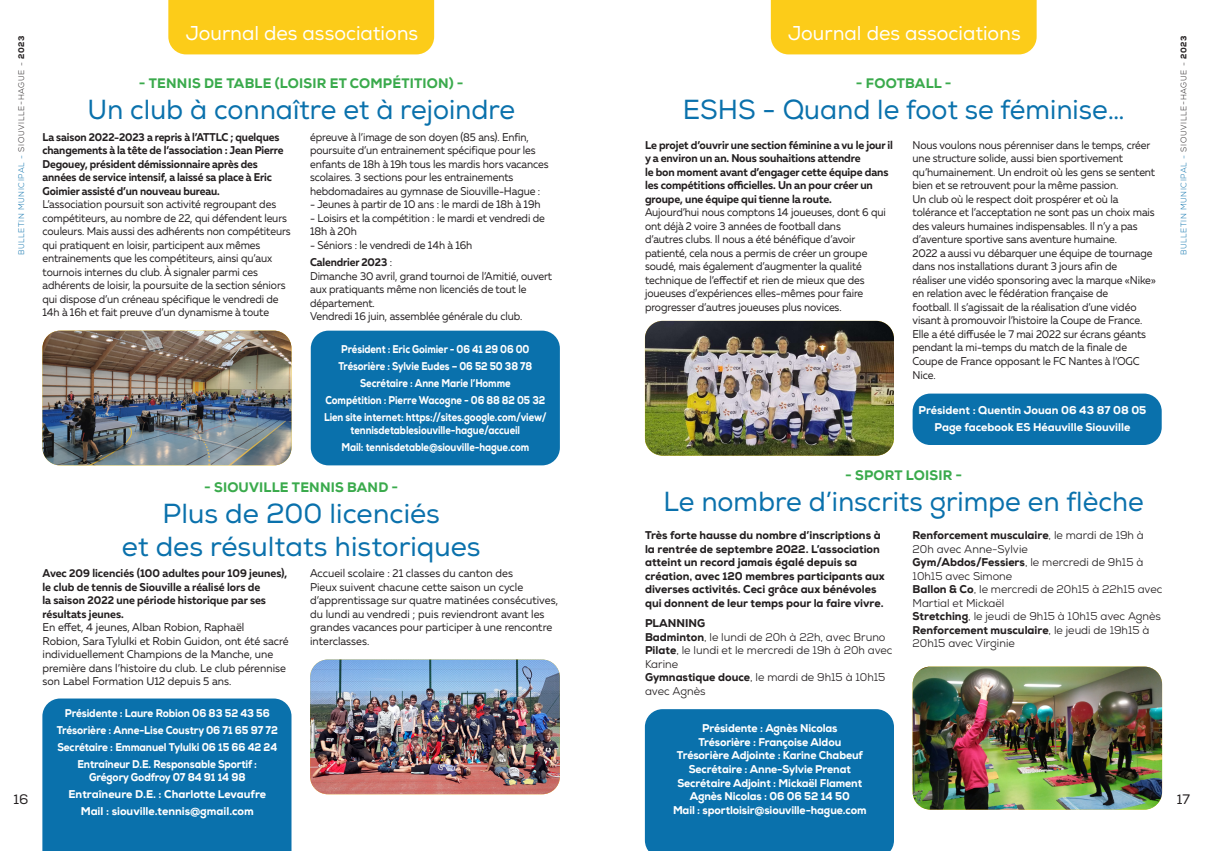
<style>
.page{position:relative;width:1205px;height:851px;background:#fff}
.page>*{position:absolute;margin:0;border:0;box-sizing:border-box;transform-origin:0 0}
.t1{font:27.5px/33px "Nexa";color:#0a71ac;text-align:center}
.t2{font:20px "Nexa";color:#fff}
.t3{font:800 13.75px "Nexa";letter-spacing:.015em;color:#3aaa4c}
.t4{font:13.75px "Nexa";color:#231f20}
.t5{font:11.25px/13.5px "Muller";letter-spacing:-.01em;color:#231f20;scale:.93 1}
.t6{font:11.25px/13.5px "Muller";letter-spacing:-.01em;color:#231f20;scale:.95 1}
.t7{font:11.25px/13.5px "Nexa";color:#231f20}
.t8{font:700 11.25px/13.5px "Muller";letter-spacing:-.01em;color:#231f20;scale:.95 1}
.t9{font:800 11.25px/17px "Nexa";letter-spacing:-.01em;color:#fff;text-align:center;scale:.85 1}
.t10{font:800 11.25px/17px "Nexa";letter-spacing:-.01em;color:#fff;text-align:center;scale:.9 1}
.t11{font:800 11.25px/13.5px "Nexa";color:#231f20}
.t12{font:700 11.25px/13.5px "Muller";letter-spacing:-.01em;color:#231f20;scale:.93 1}
.t13{font:800 11.25px/13.5px "Nexa";letter-spacing:-.01em;color:#fff;text-align:center;scale:.95 1}
.t14{font:800 11.25px/17px "Nexa";letter-spacing:-.01em;color:#fff;text-align:center}
.t15{font:300 8.12px "Nexa";letter-spacing:.075em;color:#0a71ac}
.s1{color:#231f20}
.s2{font-weight:800;color:#231f20}
.s3{font-weight:700}
.s4{font-weight:800}
</style>
<div class="page">
<img style="left:42px;top:330px;width:249px;height:135px">
<img style="left:310px;top:659px;width:250px;height:135px">
<div style="left:168px;top:0;width:266px;height:54px;background:#fccc19"></div>
<div style="left:311px;top:330px;width:249px;height:135px;background:#0a71ac;border-radius:18px"></div>
<div style="left:42px;top:698px;width:249px;height:152px;background:#0a71ac"></div>
<img style="left:645px;top:321px;width:249px;height:134px">
<img style="left:912px;top:666px;width:250px;height:143px">
<div style="left:771px;top:0;width:265px;height:54px;background:#fccc19"></div>
<div style="left:912px;top:393px;width:249px;height:52px;background:#0a71ac;border-radius:18px"></div>
<div style="left:645px;top:709px;width:249px;height:141px;background:#0a71ac"></div>
<p class="t15" style="left:17px;top:255px;width:221px;rotate:-90deg">BULLETIN MUNICIPAL - <span class="s1">SIOUVILLE-HAGUE -</span> <span class="s2">2023</span></p>
<h2 class="t2" style="left:186px;top:21px;width:234px">Journal des associations</h2>
<p class="t3" style="left:139px;top:74px;width:326px">- TENNIS DE TABLE (LOISIR ET COMPÉTITION) -</p>
<h1 class="t1" style="left:87px;top:93px;width:429px">Un club à connaître et à rejoindre</h1>
<p class="t12" style="left:43px;top:130px;width:260px">La saison 2022-2023 a repris à l’ATTLC ; quelques changements à la tête de l’association : Jean Pierre Degouey, président démissionnaire après des années de service intensif, a laissé sa place à Eric Goimier assisté d’un nouveau bureau.</p>
<p class="t5" style="left:43px;top:197px;width:268px">L’association poursuit son activité regroupant des compétiteurs, au nombre de 22, qui défendent leurs couleurs. Mais aussi des adhérents non compétiteurs qui pratiquent en loisir, participent aux mêmes entrainements que les compétiteurs, ainsi qu’aux tournois internes du club. À signaler parmi ces adhérents de loisir, la poursuite de la section séniors qui dispose d’un créneau spécifique le vendredi de 14h à 16h et fait preuve d’un dynamisme à toute</p>
<p class="t5" style="left:310px;top:130px;width:258px">épreuve à l’image de son doyen (85 ans). Enfin, poursuite d’un entrainement spécifique pour les enfants de 18h à 19h tous les mardis hors vacances scolaires. 3 sections pour les entrainements hebdomadaires au gymnase de Siouville-Hague :</p>
<p class="t5" style="left:310px;top:197px;width:249px">- Jeunes à partir de 10 ans : le mardi de 18h à 19h</p>
<p class="t5" style="left:310px;top:211px;width:254px">- Loisirs et la compétition : le mardi et vendredi de<br>18h à 20h</p>
<p class="t5" style="left:310px;top:236px;width:176px;line-height:17px">- Séniors : le vendredi de 14h à 16h<br><span class="s3">Calendrier 2023</span> :</p>
<p class="t5" style="left:310px;top:268px;width:262px">Dimanche 30 avril, grand tournoi de l’Amitié, ouvert aux pratiquants même non licenciés de tout le département.<br>Vendredi 16 juin, assemblée générale du club.</p>
<p class="t9" style="left:324px;top:340px;width:263px">Président : Eric Goimier - 06 41 29 06 00<br>Trésorière : Sylvie Eudes – 06 52 50 38 78<br>Secrétaire : Anne Marie l’Homme<br>Compétition : Pierre Wacogne - 06 88 82 05 32<br>Lien site internet: https://sites.google.com/view/</p>
<p class="t9" style="left:341px;top:422px;width:222px">tennisdetablesiouville-hague/accueil<br>Mail: tennisdetable@siouville-hague.com</p>
<p class="t3" style="left:204px;top:478px;width:196px">- SIOUVILLE TENNIS BAND -</p>
<h1 class="t1" style="left:122px;top:497px;width:360px">Plus de 200 licenciés<br>et des résultats historiques</h1>
<p class="t8" style="left:43px;top:566px;width:259px">Avec 209 licenciés (100 adultes pour 109 jeunes), le club de tennis de Siouville a réalisé lors de<br>la saison 2022 une période historique par ses résultats jeunes.</p>
<p class="t6" style="left:43px;top:620px;width:261px">En effet, 4 jeunes, Alban Robion, Raphaël<br>Robion, Sara Tylulki et Robin Guidon, ont été sacré individuellement Champions de la Manche, une première dans l’histoire du club. Le club pérennise son Label Formation U12 depuis 5 ans.</p>
<p class="t6" style="left:310px;top:566px;width:262px">Accueil scolaire : 21 classes du canton des<br>Pieux suivent chacune cette saison un cycle d’apprentissage sur quatre matinées consécutives, du lundi au vendredi ; puis reviendront avant les grandes vacances pour participer à une rencontre interclasses.</p>
<h2 class="t2" style="left:788px;top:21px;width:234px">Journal des associations</h2>
<p class="t3" style="left:856px;top:74px;width:97px">- FOOTBALL -</p>
<h1 class="t1" style="left:683px;top:93px;width:443px">ESHS - Quand le foot se féminise…</h1>
<p class="t8" style="left:645px;top:138px;width:263px">Le projet d’ouvrir une section féminine a vu le jour il y a environ un an. Nous souhaitions attendre<br>le bon moment avant d’engager cette équipe dans les compétitions officielles. Un an pour créer un groupe, une équipe qui tienne la route.</p>
<p class="t5" style="left:645px;top:205px;width:261px">Aujourd’hui nous comptons 14 joueuses, dont 6 qui ont déjà 2 voire 3 années de football dans<br>d’autres clubs. Il nous a été bénéfique d’avoir patienté, cela nous a permis de créer un groupe soudé, mais également d’augmenter la qualité technique de l’effectif et rien de mieux que des joueuses d’expériences elles-mêmes pour faire progresser d’autres joueuses plus novices.</p>
<p class="t5" style="left:912px;top:138px;width:263px">Nous voulons nous pérenniser dans le temps, créer une structure solide, aussi bien sportivement qu’humainement. Un endroit où les gens se sentent bien et se retrouvent pour la même passion.<br>Un club où le respect doit prospérer et où la tolérance et l’acceptation ne sont pas un choix mais des valeurs humaines indispensables. Il n’y a pas d’aventure sportive sans aventure humaine.<br>2022 a aussi vu débarquer une équipe de tournage dans nos installations durant 3 jours afin de<br>réaliser une vidéo sponsoring avec la marque «Nike» en relation avec le fédération française de<br>football. Il s’agissait de la réalisation d’une vidéo visant à promouvoir l’histoire la Coupe de France.<br>Elle a été diffusée le 7 mai 2022 sur écrans géants pendant la mi-temps du match de la finale de Coupe de France opposant le FC Nantes à l’OGC Nice.</p>
<p class="t14" style="left:918px;top:401px;width:229px">Président : Quentin Jouan 06 43 87 08 05<br>Page facebook ES Héauville Siouville</p>
<p class="t3" style="left:845px;top:466px;width:119px">- SPORT LOISIR -</p>
<h1 class="t1" style="left:664px;top:485px;width:482px">Le nombre d’inscrits grimpe en flèche</h1>
<p class="t11" style="left:645px;top:528px;width:241px">Très forte hausse du nombre d’inscriptions à la rentrée de septembre 2022. L’association atteint un record jamais égalé depuis sa création, avec 120 membres participants aux diverses activités. Ceci grâce aux bénévoles qui donnent de leur temps pour la faire vivre.</p>
<p class="t7" style="left:645px;top:616px;width:249px"><span class="s4">PLANNING<br>Badminton</span>, le lundi de 20h à 22h, avec Bruno<br><span class="s4">Pilate</span>, le lundi et le mercredi de 19h à 20h avec<br>Karine<br><span class="s4">Gymnastique douce</span>, le mardi de 9h15 à 10h15 avec Agnès</p>
<p class="t7" style="left:912px;top:528px;width:251px"><span class="s4">Renforcement musculaire</span>, le mardi de 19h à 20h avec Anne-Sylvie<br><span class="s4">Gym/Abdos/Fessiers</span>, le mercredi de 9h15 à 10h15 avec Simone<br><span class="s4">Ballon &amp; Co</span>, le mercredi de 20h15 à 22h15 avec Martial et Mickaël<br><span class="s4">Stretching</span>, le jeudi de 9h15 à 10h15 avec Agnès <span class="s4">Renforcement musculaire</span>, le jeudi de 19h15 à 20h15 avec Virginie</p>
<p class="t15" style="left:1179px;top:255px;width:221px;rotate:-90deg">BULLETIN MUNICIPAL - <span class="s1">SIOUVILLE-HAGUE -</span> <span class="s2">2023</span></p>
<p class="t10" style="left:57px;top:704px;width:247px">Présidente : Laure Robion 06 83 52 43 56<br>Trésorière : Anne-Lise Coustry 06 71 65 97 72<br>Secrétaire : Emmanuel Tylulki 06 15 66 42 24<br>Entraîneur D.E. Responsable Sportif :</p>
<p class="t10" style="left:69px;top:768px;width:221px">Grégory Godfroy 07 84 91 14 98<br>Entraîneure D.E. : Charlotte Levaufre<br>Mail : siouville.tennis@gmail.com</p>
<p class="t13" style="left:673px;top:721px;width:205px">Présidente : Agnès Nicolas<br>Trésorière : Françoise Aldou Trésorière Adjointe : Karine Chabeuf Secrétaire : Anne-Sylvie Prenat Secrétaire Adjoint : Mickaël Flament Agnès Nicolas : 06 06 52 14 50<br>Mail : sportloisir@siouville-hague.com</p>
<p class="t4" style="left:14px;top:790px;width:16px">16</p>
<p class="t4" style="left:1177px;top:790px;width:15px">17</p>
</div>
